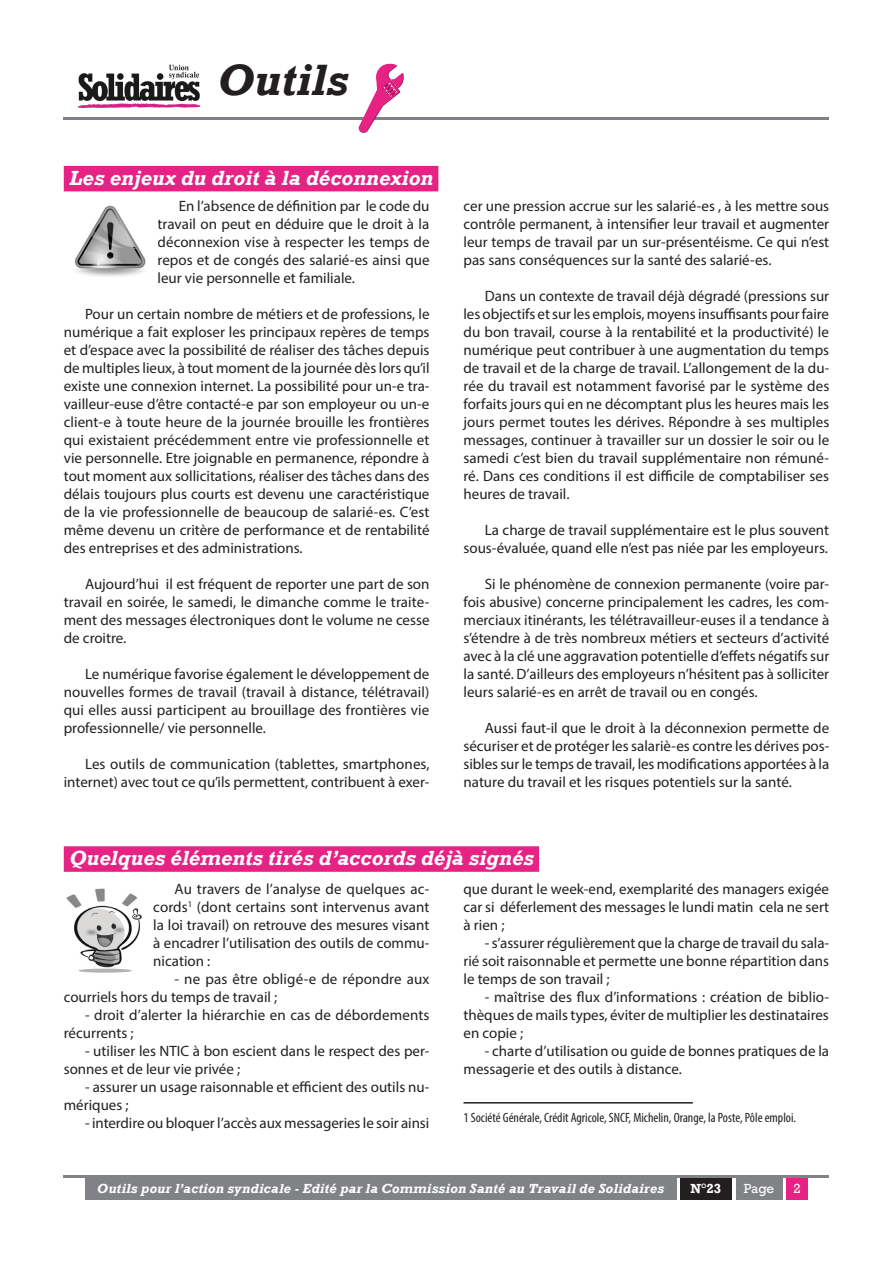
<style>
.page{position:relative;width:893px;height:1263px;background:#fff}
.page>*{position:absolute;margin:0;border:0;box-sizing:border-box;transform-origin:0 0}
.t1{font:italic 700 45px "Rockwell";color:#231f20}
.t2{font:italic 700 21px "Rockwell";letter-spacing:.005em;color:#fff}
.t3{font:15px/18px "Myriad Pro";color:#231f20;text-align:justify}
.t4{font:italic 700 13.5px "Rockwell";letter-spacing:.02em;color:#fff}
.t5{font:condensed 13.5px "Myriad Pro";color:#231f20}
.t6{font:13.5px "Rockwell";color:#fff}
.t7{font:700 13.5px "Rockwell";color:#fff}
</style>
<div class="page">
<img style="left:77px;top:64px;width:123px;height:45px">
<hr style="left:64px;top:117px;width:765px;height:2px;background:#808285">
<svg style="left:359px;top:64px;width:45px;height:69px"></svg>
<div style="left:85px;top:1178px;width:591px;height:21px;background:#808285"></div>
<div style="left:787px;top:1178px;width:21px;height:21px;background:#e62285"></div>
<div style="left:736px;top:1178px;width:46px;height:21px;background:#808285"></div>
<div style="left:680px;top:1178px;width:51px;height:21px;background:#231f20"></div>
<hr style="left:64px;top:1176px;width:765px;height:2px;background:#808285">
<div style="left:64px;top:166px;width:374px;height:25px;background:#e62285"></div>
<div style="left:64px;top:846px;width:475px;height:26px;background:#e62285"></div>
<hr style="left:463px;top:1102px;width:230px;height:1px;background:#231f20">
<img style="left:66px;top:888px;width:76px;height:85px">
<img style="left:74px;top:205px;width:72px;height:72px">
<h1 class="t1" style="left:217px;top:53px;width:133px">Outils</h1>
<h2 class="t2" style="left:69px;top:165px;width:366px">Les enjeux du droit à la déconnexion</h2>
<p class="t3" style="left:158px;top:197px;width:274px;text-indent:21px">En l’absence de définition par le code du travail on peut en déduire que le droit à la déconnexion vise à respecter les temps de repos et de congés des salarié-es ainsi que leur vie personnelle et familiale.</p>
<p class="t3" style="left:64px;top:305px;width:367px;text-indent:21px">Pour un certain nombre de métiers et de professions, le numérique a fait exploser les principaux repères de temps et d’espace avec la possibilité de réaliser des tâches depuis de multiples lieux, à tout moment de la journée dès lors qu’il existe une connexion internet. La possibilité pour un-e tra&shy;vailleur-euse d’être contacté-e par son employeur ou un-e client-e à toute heure de la journée brouille les frontières qui existaient précédemment entre vie professionnelle et vie personnelle. Etre joignable en permanence, répondre à tout moment aux sollicitations, réaliser des tâches dans des délais toujours plus courts est devenu une caractéristique de la vie professionnelle de beaucoup de salarié-es. C’est même devenu un critère de performance et de rentabilité des entreprises et des administrations.</p>
<p class="t3" style="left:64px;top:575px;width:367px;text-indent:21px">Aujourd’hui il est fréquent de reporter une part de son travail en soirée, le samedi, le dimanche comme le traite&shy;ment des messages électroniques dont le volume ne cesse de croitre.</p>
<p class="t3" style="left:64px;top:665px;width:367px;text-indent:21px">Le numérique favorise également le développement de nouvelles formes de travail (travail à distance, télétravail) qui elles aussi participent au brouillage des frontières vie professionnelle/ vie personnelle.</p>
<p class="t3" style="left:64px;top:755px;width:367px;text-align:right">Les outils de communication (tablettes, smartphones, internet) avec tout ce qu’ils permettent, contribuent à exer-</p>
<p class="t3" style="left:463px;top:197px;width:367px">cer une pression accrue sur les salarié-es , à les mettre sous contrôle permanent, à intensifier leur travail et augmenter leur temps de travail par un sur-présentéisme. Ce qui n’est pas sans conséquences sur la santé des salarié-es.</p>
<p class="t3" style="left:463px;top:287px;width:367px;text-indent:21px">Dans un contexte de travail déjà dégradé (pressions sur les objectifs et sur les emplois, moyens insuffisants pour faire du bon travail, course à la rentabilité et la productivité) le numérique peut contribuer à une augmentation du temps de travail et de la charge de travail. L’allongement de la du&shy;rée du travail est notamment favorisé par le système des forfaits jours qui en ne décomptant plus les heures mais les jours permet toutes les dérives. Répondre à ses multiples messages, continuer à travailler sur un dossier le soir ou le samedi c’est bien du travail supplémentaire non rémuné&shy;ré. Dans ces conditions il est difficile de comptabiliser ses heures de travail.</p>
<p class="t3" style="left:463px;top:521px;width:367px;text-align:right">La charge de travail supplémentaire est le plus souvent sous-évaluée, quand elle n’est pas niée par les employeurs.</p>
<p class="t3" style="left:463px;top:575px;width:367px;text-indent:21px">Si le phénomène de connexion permanente (voire par&shy;fois abusive) concerne principalement les cadres, les com&shy;merciaux itinérants, les télétravailleur-euses il a tendance à s’étendre à de très nombreux métiers et secteurs d’activité avec à la clé une aggravation potentielle d’effets négatifs sur la santé. D’ailleurs des employeurs n’hésitent pas à solliciter leurs salarié-es en arrêt de travail ou en congés.</p>
<p class="t3" style="left:463px;top:719px;width:367px;text-indent:21px">Aussi faut-il que le droit à la déconnexion permette de sécuriser et de protéger les salariè-es contre les dérives pos&shy;sibles sur le temps de travail, les modifications apportées à la nature du travail et les risques potentiels sur la santé.</p>
<h2 class="t2" style="left:69px;top:845px;width:466px">Quelques éléments tirés d’accords déjà signés</h2>
<p class="t3" style="left:153px;top:879px;width:278px;text-indent:21px">Au travers de l’analyse de quelques ac&shy;cords<sup>1</sup> (dont certains sont intervenus avant la loi travail) on retrouve des mesures visant à encadrer l’utilisation des outils de commu&shy;nication :</p>
<p class="t3" style="left:64px;top:969px;width:367px;text-indent:111px">- ne pas être obligé-e de répondre aux courriels hors du temps de travail ;</p>
<p class="t3" style="left:64px;top:1005px;width:367px;text-indent:21px">- droit d’alerter la hiérarchie en cas de débordements récurrents ;</p>
<p class="t3" style="left:64px;top:1041px;width:367px;text-indent:21px">- utiliser les NTIC à bon escient dans le respect des per&shy;sonnes et de leur vie privée ;</p>
<p class="t3" style="left:64px;top:1077px;width:367px;text-indent:21px">- assurer un usage raisonnable et efficient des outils nu&shy;mériques ;</p>
<p class="t3" style="left:85px;top:1113px;width:346px">- interdire ou bloquer l’accès aux messageries le soir ainsi</p>
<p class="t3" style="left:463px;top:879px;width:367px">que durant le week-end, exemplarité des managers exigée car si déferlement des messages le lundi matin cela ne sert à rien ;</p>
<p class="t3" style="left:463px;top:933px;width:367px;text-indent:21px">- s’assurer régulièrement que la charge de travail du sala&shy;rié soit raisonnable et permette une bonne répartition dans le temps de son travail ;</p>
<p class="t3" style="left:463px;top:987px;width:367px;text-indent:21px">- maîtrise des flux d’informations : création de biblio&shy;thèques de mails types, éviter de multiplier les destinataires en copie ;</p>
<p class="t3" style="left:463px;top:1041px;width:367px;text-indent:21px">- charte d’utilisation ou guide de bonnes pratiques de la messagerie et des outils à distance.</p>
<p class="t5" style="left:463px;top:1109px;width:334px">1 Société Générale, Crédit Agricole, SNCF, Michelin, Orange, la Poste, Pôle emploi.</p>
<p class="t4" style="left:97px;top:1181px;width:569px">Outils pour l’action syndicale - Edité par la Commission Santé au Travail de Solidaires</p>
<p class="t7" style="left:690px;top:1180px;width:32px">N°23</p>
<p class="t6" style="left:744px;top:1181px;width:32px">Page</p>
<p class="t6" style="left:794px;top:1181px;width:9px">2</p>
</div>
